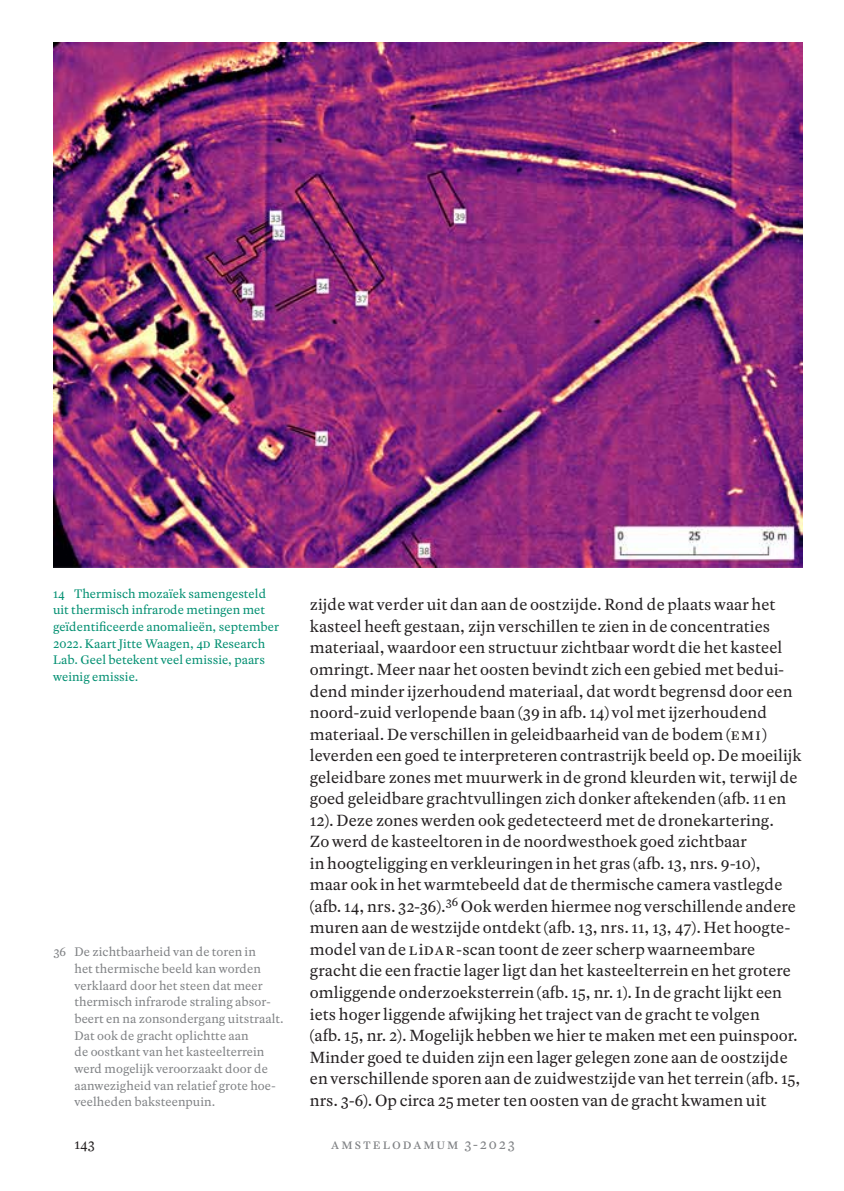
<style>
.page{position:relative;width:844px;height:1191px;background:#fff}
.page>*{position:absolute;margin:0;border:0;box-sizing:border-box;transform-origin:0 0}
.Standaard{font:17.15px/21.5px "Rosart";color:#231f20}
.t1{font:14.88px "Rosart";letter-spacing:.125em;color:#808285}
.t2{font:14.88px "Rosart";color:#231f20}
.t3{font:13.12px/16.6px "Rosart";color:#808285}
.t4{font:13.12px/16.6px "Rosart";color:#008f71}
</style>
<div class="page">
<img style="left:53px;top:42px;width:749px;height:526px">
<p class="t4" style="left:53px;top:585px;width:227px">14 Thermisch mozaïek samengesteld uit thermisch infrarode metingen met geïdentificeerde anomalieën, september 2022. Kaart Jitte Waagen, 4d Research Lab. Geel betekent veel emissie, paars weinig emissie.</p>
<p class="t3" style="left:74px;top:943px;width:211px;text-indent:-21px">36 De zichtbaarheid van de toren in<br>het thermische beeld kan worden verklaard door het steen dat meer thermisch infrarode straling absor&shy;beert en na zonsondergang uitstraalt.<br>Dat ook de gracht oplichtte aan<br>de oostkant van het kasteelterrein werd mogelijk veroorzaakt door de aanwezigheid van relatief grote hoe&shy;veelheden baksteenpuin.</p>
<p class="Standaard" style="left:310px;top:593px;width:493px">zijde wat verder uit dan aan de oostzijde. Rond de plaats waar het kasteel heeft gestaan, zijn verschillen te zien in de concentraties materiaal, waardoor een structuur zichtbaar wordt die het kasteel omringt. Meer naar het oosten bevindt zich een gebied met bedui&shy;dend minder ijzerhoudend materiaal, dat wordt begrensd door een noord-zuid verlopende baan (39 in afb. 14) vol met ijzerhoudend materiaal. De verschillen in geleidbaarheid van de bodem (emi) leverden een goed te interpreteren contrastrijk beeld op. De moeilijk geleidbare zones met muurwerk in de grond kleurden wit, terwijl de goed geleidbare grachtvullingen zich donker aftekenden (afb. 11 en 12). Deze zones werden ook gedetecteerd met de dronekartering.<br>Zo werd de kasteeltoren in de noordwesthoek goed zichtbaar<br>in hoogteligging en verkleuringen in het gras (afb. 13, nrs. 9-10), maar ook in het warmtebeeld dat de thermische camera vastlegde (afb. 14, nrs. 32-36).<sup>36</sup> Ook werden hiermee nog verschillende andere muren aan de westzijde ontdekt (afb. 13, nrs. 11, 13, 47). Het hoogte&shy;model van de lidar-scan toont de zeer scherp waarneembare gracht die een fractie lager ligt dan het kasteelterrein en het grotere omliggende onderzoeksterrein (afb. 15, nr. 1). In de gracht lijkt een iets hoger liggende afwijking het traject van de gracht te volgen<br>(afb. 15, nr. 2). Mogelijk hebben we hier te maken met een puinspoor.<br>Minder goed te duiden zijn een lager gelegen zone aan de oostzijde en verschillende sporen aan de zuidwestzijde van het terrein (afb. 15, nrs. 3-6). Op circa 25 meter ten oosten van de gracht kwamen uit</p>
<p class="t2" style="left:74px;top:1133px;width:22px">143</p>
<p class="t1" style="left:331px;top:1133px;width:185px">amstelodamum 3-2023</p>
</div>
